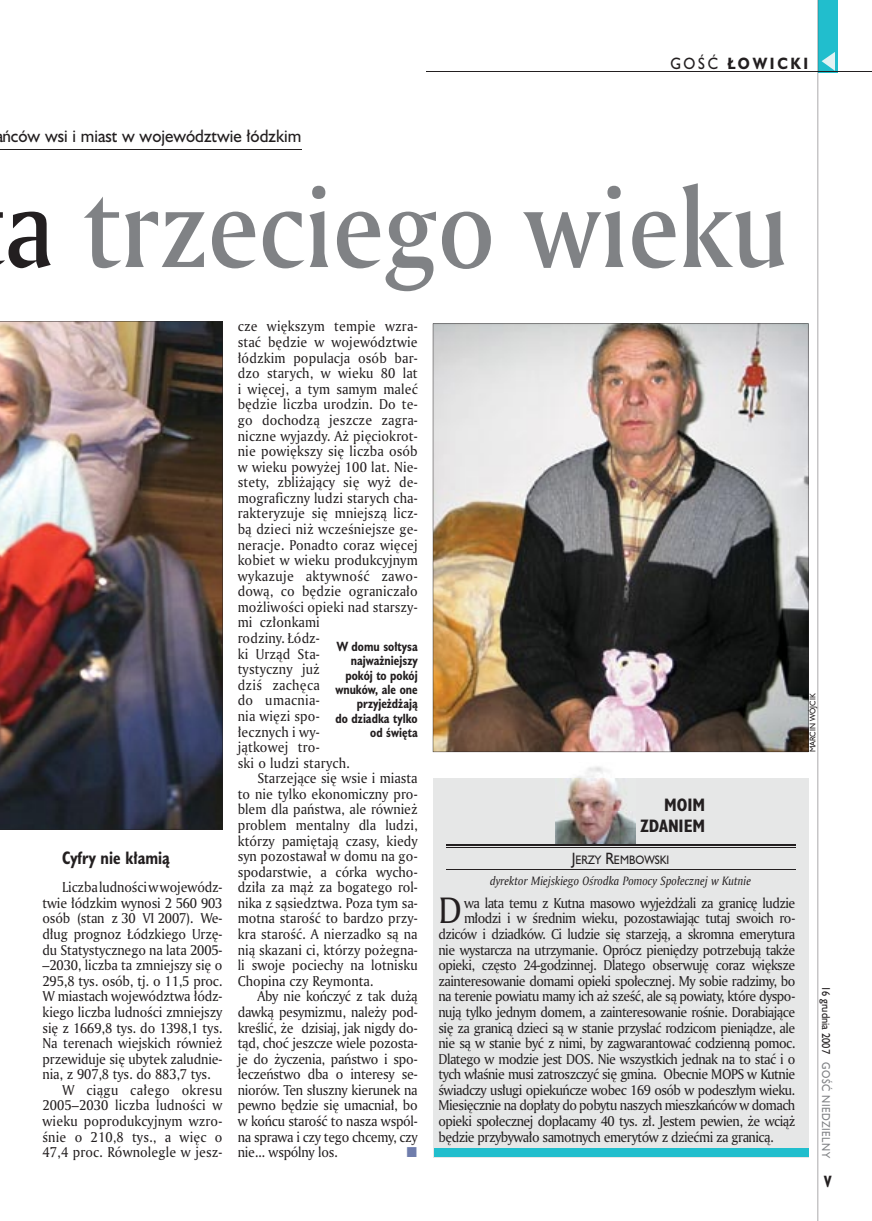
<style>
.page{position:relative;width:872px;height:1221px;background:#fff}
.page>*{position:absolute;margin:0;border:0;box-sizing:border-box;transform-origin:0 0}
.t1{font:108px "Amerigo Md PL";color:#808285;scale:.9 1}
.t2{font:35.55px "Amerigo PL";color:#231f20;scale:.94 1}
.t3{font:16.5px "Humanst 521 PL";color:#231f20;scale:.94 1}
.t4{font:700 16.5px "Humanst 521 Cn PL";color:#231f20;scale:.94 1}
.t5{font:700 16.5px/21px "Humanst 521 Cn PL";color:#231f20;text-align:right}
.t6{font:700 15px "Humanst 521 PL";letter-spacing:.2em;color:#231f20;scale:.9 1}
.t7{font:700 15px "Humanst 521 Cn PL";color:#231f20;scale:.94 1}
.t8{font:13.8px/15.6px "Amerigo PL";letter-spacing:-.01em;color:#231f20;text-align:justify;scale:.94 1}
.t9{font:13.8px "Amerigo PL";letter-spacing:-.04em;color:#231f20;scale:.94 1}
.t10{font:13.8px/15.6px "Amerigo PL";letter-spacing:.01em;color:#231f20;scale:.94 1}
.t11{font:13.8px "Amerigo PL";letter-spacing:.025em;color:#231f20;scale:.94 1}
.t12{font:700 12.3px/14.4px "Humanst 521 Cn PL";color:#231f20;text-align:right;scale:.94 1}
.t13{font:italic 11.7px "Amerigo PL";color:#231f20;scale:.94 1}
.t14{font:11.25px "Humanst 521 PL";color:#231f20;scale:.9 1}
.t15{font:10.5px "Humanst 521 PL";letter-spacing:.05em;color:#808285;scale:.9 1}
.t16{font:10.5px "Humanst 521 PL";color:#231f20;scale:.9 1}
.t17{font:7.5px "Humanst 521 PL";color:#231f20;scale:.94 1}
.s1{font-weight:400}
.s2{color:#231f20}
.s3{font-size:15px}
</style>
<div class="page">
<div style="left:818px;top:0;width:19px;height:72px;background:#21becd"></div>
<svg style="left:821px;top:52px;width:14px;height:19px"></svg>
<hr style="left:425px;top:72px;width:447px;height:1px;background:#231f20">
<hr style="left:817px;top:0;width:1px;height:1220px;background:#231f20">
<hr style="left:0;top:149px;width:301px;height:1px;background:#231f20">
<div style="left:433px;top:778px;width:375px;height:379px;background:#e6e7e7"></div>
<div style="left:434px;top:1148px;width:374px;height:8px;background:#21becd"></div>
<img style="left:556px;top:766px;width:79px;height:78px">
<hr style="left:446px;top:844px;width:349px;height:2px;background:#231f20">
<hr style="left:446px;top:847px;width:349px;height:1px;background:#231f20">
<hr style="left:446px;top:869px;width:349px;height:1px;background:#231f20">
<img style="left:0;top:321px;width:222px;height:509px">
<img style="left:433px;top:323px;width:375px;height:429px">
<p class="t6" style="left:670px;top:53px;width:155px"><span class="s1">GOŚĆ</span> ŁOWICKI</p>
<p class="t3" style="left:2px;top:124px;width:319px">ńców wsi i miast w województwie łódzkim</p>
<h1 class="t1" style="left:4px;top:156px;width:872px"><span class="s2">a</span> trzeciego wieku</h1>
<p class="t4" style="left:62px;top:846px;width:116px">Cyfry nie kłamią</p>
<p class="t8" style="left:62px;top:879px;width:172px">Liczba ludności w wojewódz-</p>
<p class="t8" style="left:43px;top:894px;width:193px">twie łódzkim wynosi 2 560 903</p>
<p class="t8" style="left:43px;top:910px;width:193px">osób (stan z 30 VI 2007). We-</p>
<p class="t8" style="left:43px;top:925px;width:193px">dług prognoz Łódzkiego Urzę-</p>
<p class="t8" style="left:43px;top:941px;width:193px">du Statystycznego na lata 2005-</p>
<p class="t8" style="left:43px;top:957px;width:193px">–2030, liczba ta zmniejszy się o</p>
<p class="t8" style="left:43px;top:972px;width:193px">295,8 tys. osób, tj. o 11,5 proc.</p>
<p class="t8" style="left:43px;top:988px;width:193px">W miastach województwa łódz-</p>
<p class="t8" style="left:43px;top:1003px;width:193px">kiego liczba ludności zmniejszy</p>
<p class="t8" style="left:43px;top:1019px;width:193px">się z 1669,8 tys. do 1398,1 tys.</p>
<p class="t8" style="left:43px;top:1034px;width:193px">Na terenach wiejskich również</p>
<p class="t8" style="left:43px;top:1050px;width:193px">przewiduje się ubytek zaludnie-</p>
<p class="t8" style="left:43px;top:1066px;width:180px">nia, z 907,8 tys. do 883,7 tys.</p>
<p class="t11" style="left:62px;top:1080px;width:172px">W ciągu całego okresu</p>
<p class="t10" style="left:43px;top:1097px;width:193px">2005–2030 liczba ludności w</p>
<p class="t10" style="left:43px;top:1112px;width:193px">wieku poprodukcyjnym wzro-</p>
<p class="t10" style="left:43px;top:1128px;width:193px">śnie o 210,8 tys., a więc o</p>
<p class="t10" style="left:43px;top:1143px;width:193px">47,4 proc. Równolegle w jesz-</p>
<p class="t10" style="left:238px;top:318px;width:193px">cze większym tempie wzra&shy;stać będzie w województwie łódzkim populacja osób bar&shy;dzo starych, w wieku 80 lat i więcej, a tym samym maleć będzie liczba urodzin. Do te&shy;go dochodzą jeszcze zagra&shy;niczne wyjazdy. Aż pięciokrot&shy;nie powiększy się liczba osób w wieku powyżej 100 lat. Nie&shy;stety, zbliżający się wyż de&shy;mograficzny ludzi starych cha&shy;rakteryzuje się mniejszą licz&shy;bą dzieci niż wcześniejsze ge&shy;neracje. Ponadto coraz więcej kobiet w wieku produkcyjnym wykazuje aktywność zawo&shy;dową, co będzie ograniczało możliwości opieki nad starszy&shy;mi członkami<br>rodziny. Łódz-<br>ki Urząd Sta-<br>tystyczny już<br>dziś zachęca<br>do umacnia-<br>nia więzi spo-<br>łecznych i wy-<br>jątkowej tro-<br>ski o ludzi starych.</p>
<p class="t8" style="left:238px;top:770px;width:193px;text-indent:20px">Starzejące się wsie i miasta to nie tylko ekonomiczny pro&shy;blem dla państwa, ale również problem mentalny dla ludzi, którzy pamiętają czasy, kiedy syn pozostawał w domu na go&shy;spodarstwie, a córka wycho&shy;dziła za mąż za bogatego rol&shy;nika z sąsiedztwa. Poza tym sa&shy;motna starość to bardzo przy&shy;kra starość. A nierzadko są na nią skazani ci, którzy pożegna&shy;li swoje pociechy na lotnisku Chopina czy Reymonta.</p>
<p class="t8" style="left:238px;top:988px;width:193px;text-indent:20px">Aby nie kończyć z tak dużą dawką pesymizmu, należy pod&shy;kreślić, że dzisiaj, jak nigdy do&shy;tąd, choć jeszcze wiele pozosta&shy;je do życzenia, państwo i spo&shy;łeczeństwo dba o interesy se&shy;niorów. Ten słuszny kierunek na pewno będzie się umacniał, bo w końcu starość to nasza wspól&shy;na sprawa i czy tego chcemy, czy nie... wspólny los.</p>
<p class="t12" style="left:335px;top:638px;width:89px">W domu sołtysa najważniejszy pokój to pokój wnuków, ale one przyjeżdżają<br>do dziadka tylko od święta</p>
<p class="t5" style="left:640px;top:793px;width:66px">MOIM<br>ZDANIEM</p>
<p class="t14" style="left:572px;top:852px;width:110px"><span class="s3">J</span>ERZY <span class="s3">R</span>EMBOWSKI</p>
<p class="t13" style="left:490px;top:873px;width:279px">dyrektor Miejskiego Ośrodka Pomocy Społecznej w Kutnie</p>
<h2 class="t2" style="left:438px;top:886px;width:27px">D</h2>
<p class="t9" style="left:464px;top:893px;width:354px">wa lata temu z Kutna masowo wyjeżdżali za granicę ludzie</p>
<p class="t9" style="left:464px;top:909px;width:354px">młodzi i w średnim wieku, pozostawiając tutaj swoich ro-</p>
<p class="t9" style="left:438px;top:924px;width:381px">dziców i dziadków. Ci ludzie się starzeją, a skromna emerytura</p>
<p class="t9" style="left:438px;top:940px;width:381px">nie wystarcza na utrzymanie. Oprócz pieniędzy potrzebują także</p>
<p class="t9" style="left:438px;top:955px;width:381px">opieki, często 24-godzinnej. Dlatego obserwuję coraz większe</p>
<p class="t9" style="left:438px;top:971px;width:381px">zainteresowanie domami opieki społecznej. My sobie radzimy, bo</p>
<p class="t9" style="left:438px;top:987px;width:381px">na terenie powiatu mamy ich aż sześć, ale są powiaty, które dyspo-</p>
<p class="t9" style="left:438px;top:1002px;width:381px">nują tylko jednym domem, a zainteresowanie rośnie. Dorabiające</p>
<p class="t9" style="left:438px;top:1018px;width:381px">się za granicą dzieci są w stanie przysłać rodzicom pieniądze, ale</p>
<p class="t9" style="left:438px;top:1033px;width:381px">nie są w stanie być z nimi, by zagwarantować codzienną pomoc.</p>
<p class="t9" style="left:438px;top:1049px;width:381px">Dlatego w modzie jest DOS. Nie wszystkich jednak na to stać i o</p>
<p class="t9" style="left:438px;top:1064px;width:381px">tych właśnie musi zatroszczyć się gmina. Obecnie MOPS w Kutnie</p>
<p class="t9" style="left:438px;top:1080px;width:381px">świadczy usługi opiekuńcze wobec 169 osób w podeszłym wieku.</p>
<p class="t9" style="left:438px;top:1096px;width:381px">Miesięcznie na dopłaty do pobytu naszych mieszkańców w domach</p>
<p class="t9" style="left:438px;top:1111px;width:381px">opieki społecznej dopłacamy 40 tys. zł. Jestem pewien, że wciąż</p>
<p class="t9" style="left:438px;top:1127px;width:358px">będzie przybywało samotnych emerytów z dziećmi za granicą.</p>
<p class="t17" style="left:807px;top:752px;width:64px;rotate:-90deg">MARCIN WÓJCIK</p>
<p class="t16" style="left:833px;top:985px;width:77px;rotate:90deg">16 grudnia 2007</p>
<p class="t15" style="left:833px;top:1062px;width:108px;rotate:90deg">GOŚĆ NIEDZIELNY</p>
<p class="t7" style="left:824px;top:1171px;width:9px">V</p>
</div>
